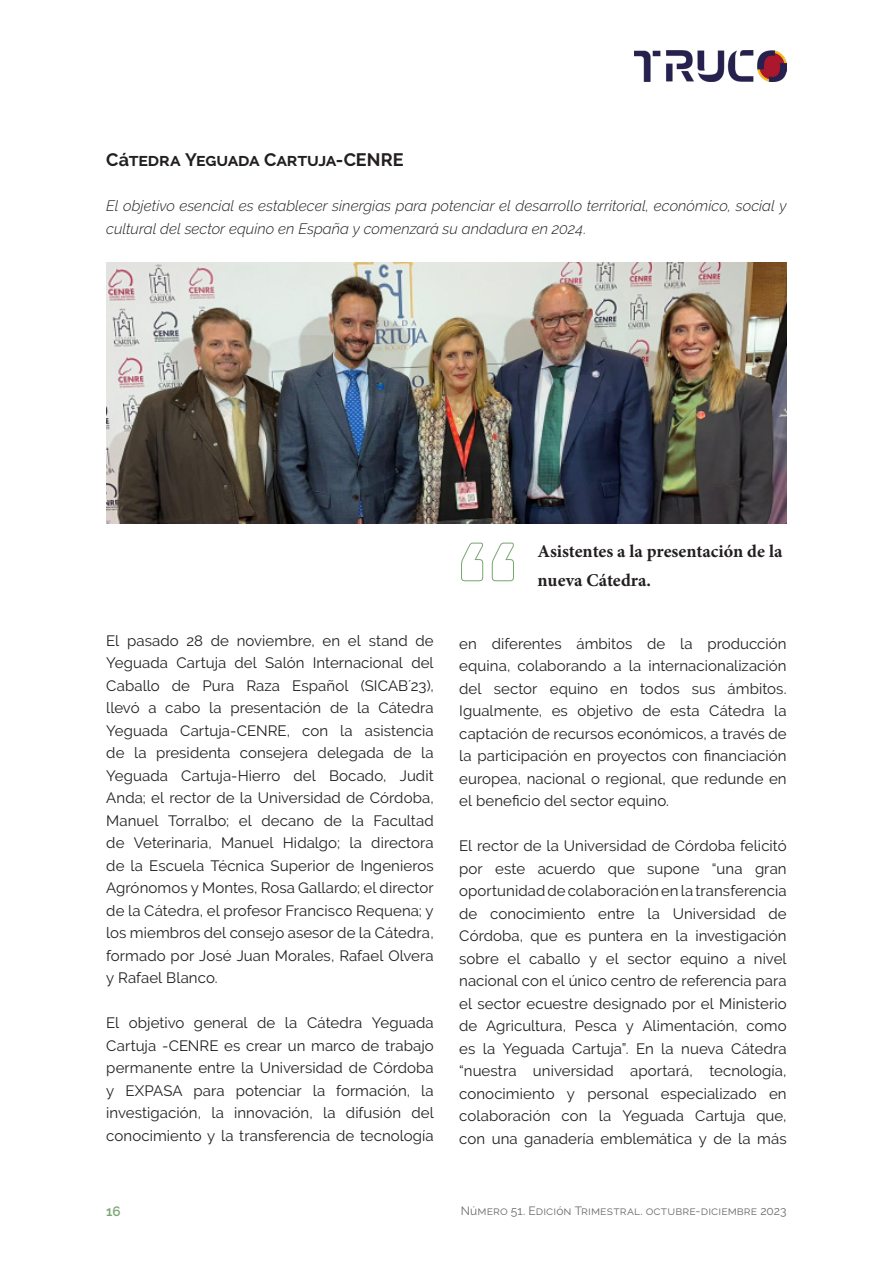
<style>
.page{position:relative;width:893px;height:1263px;background:#fff}
.page>*{position:absolute;margin:0;border:0;box-sizing:border-box;transform-origin:0 0}
.Pull_Quote_2_-_12pts___Bold{font:700 18px/28.5px "Minion Pro";color:#231f20}
.SubTitle_1{font:700 18px "Raleway";color:#231f20}
.Body_Text_10pts{font:15px/22.5px "Raleway";letter-spacing:.005em;color:#231f20;text-align:justify}
.Frase_10pts_-_Italic{font:italic 300 15px/22.5px "Raleway";letter-spacing:.005em;color:#231f20}
.t1{font:600 13.5px "Raleway";color:#79a671}
.t2{font:12px "Raleway";letter-spacing:.01em;color:#6c6d70}
</style>
<div class="page">
<img style="left:106px;top:263px;width:681px;height:260px">
<svg style="left:461px;top:542px;width:53px;height:40px"></svg>
<img style="left:634px;top:51px;width:153px;height:30px">
<p class="SubTitle_1" style="left:106px;top:149px;width:299px">Cátedra Yeguada Cartuja-CENRE</p>
<p class="Frase_10pts_-_Italic" style="left:106px;top:195px;width:682px">El objetivo esencial es establecer sinergias para potenciar el desarrollo territorial, económico, social y cultural del sector equino en España y comenzará su andadura en 2024.</p>
<p class="Body_Text_10pts" style="left:106px;top:629px;width:329px">El pasado 28 de noviembre, en el stand de Yeguada Cartuja del Salón Internacional del Caballo de Pura Raza Español (SICAB´23), llevó a cabo la presentación de la Cátedra Yeguada Cartuja-CENRE, con la asistencia de la presidenta consejera delegada de la Yeguada Cartuja-Hierro del Bocado, Judit Anda; el rector de la Universidad de Córdoba, Manuel Torralbo; el decano de la Facultad de Veterinaria, Manuel Hidalgo; la directora de la Escuela Técnica Superior de Ingenieros Agrónomos y Montes, Rosa Gallardo; el director de la Cátedra, el profesor Francisco Requena; y los miembros del consejo asesor de la Cátedra, formado por José Juan Morales, Rafael Olvera y Rafael Blanco.</p>
<p class="Body_Text_10pts" style="left:106px;top:1011px;width:329px">El objetivo general de la Cátedra Yeguada Cartuja -CENRE es crear un marco de trabajo permanente entre la Universidad de Córdoba y EXPASA para potenciar la formación, la investigación, la innovación, la difusión del conocimiento y la transferencia de tecnología</p>
<p class="Pull_Quote_2_-_12pts___Bold" style="left:538px;top:537px;width:246px">Asistentes a la presentación de la nueva Cátedra.</p>
<p class="Body_Text_10pts" style="left:459px;top:632px;width:329px">en diferentes ámbitos de la producción equina, colaborando a la internacionalización del sector equino en todos sus ámbitos.<br>Igualmente, es objetivo de esta Cátedra la captación de recursos económicos, a través de la participación en proyectos con financiación europea, nacional o regional, que redunde en el beneficio del sector equino.</p>
<p class="Body_Text_10pts" style="left:459px;top:834px;width:329px">El rector de la Universidad de Córdoba felicitó por este acuerdo que supone “una gran oportunidad de colaboración en la transferencia de conocimiento entre la Universidad de Córdoba, que es puntera en la investigación sobre el caballo y el sector equino a nivel nacional con el único centro de referencia para el sector ecuestre designado por el Ministerio de Agricultura, Pesca y Alimentación, como es la Yeguada Cartuja”. En la nueva Cátedra “nuestra universidad aportará, tecnología, conocimiento y personal especializado en colaboración con la Yeguada Cartuja que, con una ganadería emblemática y de la más</p>
<p class="t1" style="left:106px;top:1204px;width:16px">16</p>
<p class="t2" style="left:461px;top:1204px;width:327px">Número 51. Edición Trimestral. octubre-diciembre 2023</p>
</div>
